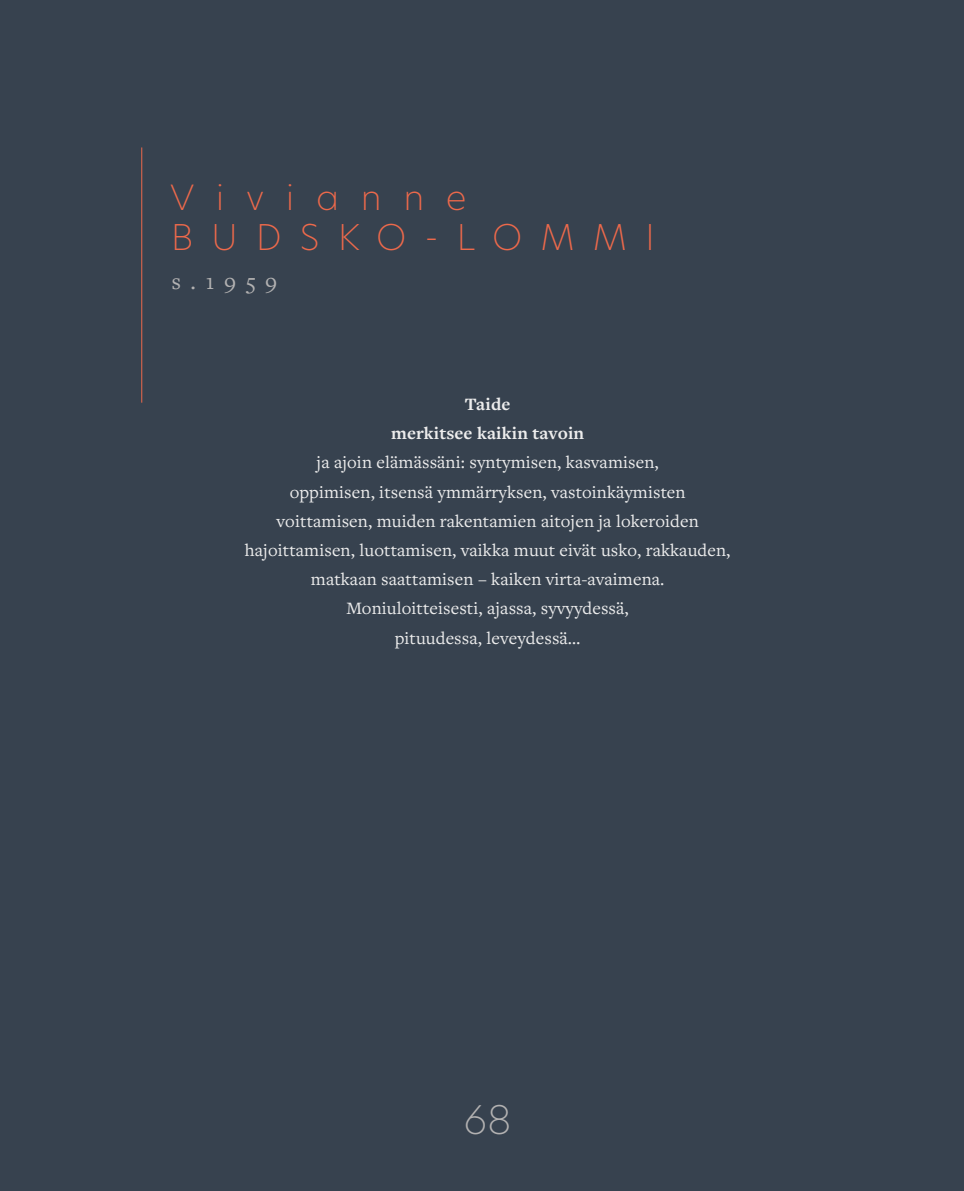
<style>
.page{position:relative;width:964px;height:1191px;background:#37424f}
.page>*{position:absolute;margin:0;border:0;box-sizing:border-box;transform-origin:0 0}
.t1{font:200 38.8px "Hero New";color:#b3b2b2}
.t2{font:200 35px "Hero New";letter-spacing:.5em;color:#ed694b}
.t3{font:200 34.2px "Hero New";letter-spacing:.6em;color:#ed694b;scale:1.05 1}
.t4{font:23.2px "Freight Text Pro";color:#b3b2b2}
.t5{font:18px/29.2px "Freight Text Pro";letter-spacing:.005em;color:#ededed;text-align:center}
.t6{font:700 18px/29.2px "Freight Text Pro";letter-spacing:.005em;color:#ededed;text-align:center}
</style>
<div class="page">
<hr style="left:141px;top:147px;width:1px;height:256px;background:#ed694b">
<h3 class="t3" style="left:170px;top:174px;width:284px">Vivianne</h3>
<h2 class="t2" style="left:171px;top:213px;width:486px">BUDSKO-LOMMI</h2>
<p class="t4" style="left:171px;top:266px;width:107px">s.1959</p>
<p class="t6" style="left:391px;top:389px;width:195px">Taide<br>merkitsee kaikin tavoin</p>
<p class="t5" style="left:245px;top:447px;width:487px">ja ajoin elämässäni: syntymisen, kasvamisen,<br>oppimisen, itsensä ymmärryksen, vastoinkäymisten voittamisen, muiden rakentamien aitojen ja lokeroiden hajoittamisen, luottamisen, vaikka muut eivät usko, rakkauden, matkaan saattamisen – kaiken virta-avaimena.<br>Moniuloitteisesti, ajassa, syvyydessä,<br>pituudessa, leveydessä…</p>
<h1 class="t1" style="left:464px;top:1093px;width:49px">68</h1>
</div>
